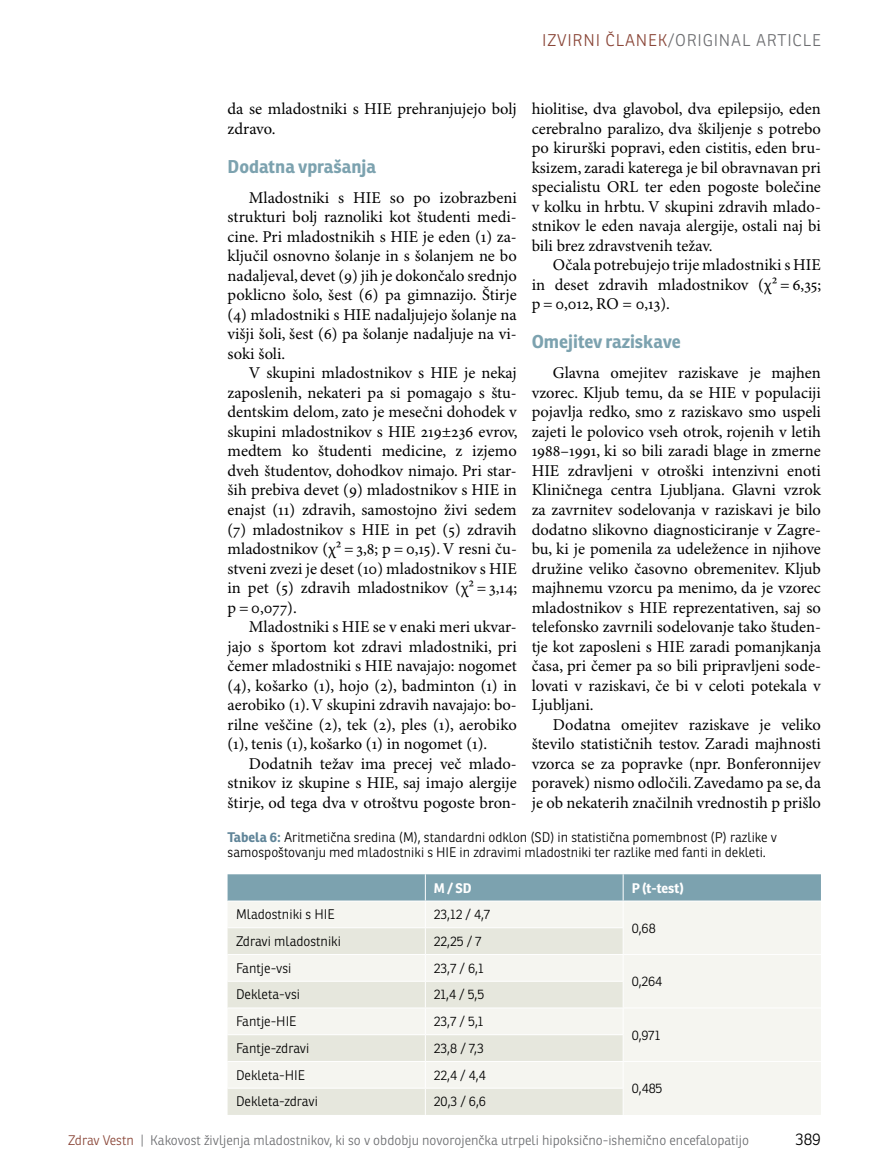
<style>
.page{position:relative;width:872px;height:1166px;background:#fff}
.page>*{position:absolute;margin:0;border:0;box-sizing:border-box;transform-origin:0 0}
.t1{font:700 18px "Ronnia";color:#7ca2af}
.t2{font:16.5px/19.5px "Minion Pro";color:#000;text-align:justify}
.t3{font:300 16.5px "Ronnia";letter-spacing:.05em;color:#6d6e71}
.t4{font:300 16.5px "Ronnia";color:#000}
.t5{font:300 13.5px/15px "Ronnia";color:#000}
.t6{font:300 13.5px "Ronnia";color:#6d6e71}
.t7{font:700 13.5px "Ronnia";color:#fff}
.s1{color:#8a4638}
.s2{font-weight:700;color:#5f8498}
</style>
<div class="page">
<svg style="left:227px;top:874px;width:594px;height:240px"></svg>
<hr style="left:227px;top:900px;width:198px;height:1px;background:#fff">
<hr style="left:425px;top:900px;width:198px;height:1px;background:#fff">
<hr style="left:623px;top:900px;width:198px;height:1px;background:#fff">
<p class="t3" style="left:542px;top:30px;width:280px"><span class="s1">Izvi rni članek</span>/Ori gi nal arti cle</p>
<p class="t2" style="left:532px;top:100px;width:291px">hiolitise, dva glavobol, dva epilepsijo, eden cerebralno paralizo, dva škiljenje s potrebo po kirurški popravi, eden cistitis, eden bru&shy;ksizem, zaradi katerega je bil obravnavan pri specialistu ORL ter eden pogoste bolečine v kolku in hrbtu. V skupini zdravih mlado&shy;stnikov le eden navaja alergije, ostali naj bi bili brez zdravstvenih težav.</p>
<p class="t2" style="left:532px;top:256px;width:291px;text-indent:21px">Očala potrebujejo trije mladostniki s HIE in deset zdravih mladostnikov (χ² = 6,35; p = 0,012, RO = 0,13).</p>
<p class="t1" style="left:531px;top:330px;width:151px">Omejitev raziskave</p>
<p class="t2" style="left:532px;top:364px;width:291px;text-indent:21px">Glavna omejitev raziskave je majhen vzorec. Kljub temu, da se HIE v populaciji pojavlja redko, smo z raziskavo smo uspeli zajeti le polovico vseh otrok, rojenih v letih 1988–1991, ki so bili zaradi blage in zmerne HIE zdravljeni v otroški intenzivni enoti Kliničnega centra Ljubljana. Glavni vzrok za zavrnitev sodelovanja v raziskavi je bilo dodatno slikovno diagnosticiranje v Zagre&shy;bu, ki je pomenila za udeležence in njihove družine veliko časovno obremenitev. Kljub majhnemu vzorcu pa menimo, da je vzorec mladostnikov s HIE reprezentativen, saj so telefonsko zavrnili sodelovanje tako študen&shy;tje kot zaposleni s HIE zaradi pomanjkanja časa, pri čemer pa so bili pripravljeni sode&shy;lovati v raziskavi, če bi v celoti potekala v Ljubljani.</p>
<p class="t2" style="left:532px;top:715px;width:291px;text-indent:21px">Dodatna omejitev raziskave je veliko število statističnih testov. Zaradi majhnosti vzorca se za popravke (npr. Bonferonnijev poravek) nismo odločili. Zavedamo pa se, da je ob nekaterih značilnih vrednostih p prišlo</p>
<p class="t2" style="left:227px;top:100px;width:291px">da se mladostniki s HIE prehranjujejo bolj zdravo.</p>
<p class="t1" style="left:227px;top:155px;width:150px">Dodatna vprašanja</p>
<p class="t2" style="left:227px;top:188px;width:291px;text-indent:21px">Mladostniki s HIE so po izobrazbeni strukturi bolj raznoliki kot študenti medi&shy;cine. Pri mladostnikih s HIE je eden (1) za&shy;ključil osnovno šolanje in s šolanjem ne bo nadaljeval, devet (9) jih je dokončalo srednjo poklicno šolo, šest (6) pa gimnazijo. Štirje (4) mladostniki s HIE nadaljujejo šolanje na višji šoli, šest (6) pa šolanje nadaljuje na vi&shy;soki šoli.</p>
<p class="t2" style="left:227px;top:364px;width:292px;text-indent:21px">V skupini mladostnikov s HIE je nekaj zaposlenih, nekateri pa si pomagajo s štu&shy;dentskim delom, zato je mesečni dohodek v skupini mladostnikov s HIE 219±236 evrov, medtem ko študenti medicine, z izjemo dveh študentov, dohodkov nimajo. Pri star&shy;ših prebiva devet (9) mladostnikov s HIE in enajst (11) zdravih, samostojno živi sedem (7) mladostnikov s HIE in pet (5) zdravih mladostnikov (χ² = 3,8; p = 0,15). V resni ču&shy;stveni zvezi je deset (10) mladostnikov s HIE in pet (5) zdravih mladostnikov (χ² = 3,14; p = 0,077).</p>
<p class="t2" style="left:228px;top:617px;width:291px;text-indent:21px">Mladostniki s HIE se v enaki meri ukvar&shy;jajo s športom kot zdravi mladostniki, pri čemer mladostniki s HIE navajajo: nogomet (4), košarko (1), hojo (2), badminton (1) in aerobiko (1). V skupini zdravih navajajo: bo&shy;rilne veščine (2), tek (2), ples (1), aerobiko (1), tenis (1), košarko (1) in nogomet (1).</p>
<p class="t2" style="left:228px;top:754px;width:291px;text-indent:21px">Dodatnih težav ima precej več mlado&shy;stnikov iz skupine s HIE, saj imajo alergije štirje, od tega dva v otroštvu pogoste bron-</p>
<p class="t5" style="left:227px;top:829px;width:551px"><span class="s2">Tabela 6:</span> Aritmetična sredina (M), standardni odklon (SD) in statistična pomembnost (P) razlike v samospoštovanju med mladostniki s HIE in zdravimi mladostniki ter razlike med fanti in dekleti.</p>
<p class="t7" style="left:434px;top:878px;width:39px">M / SD</p>
<p class="t7" style="left:631px;top:878px;width:54px">P (t-test)</p>
<p class="t5" style="left:236px;top:906px;width:98px">Mladostniki s HIE</p>
<p class="t5" style="left:434px;top:906px;width:58px">23,12 / 4,7</p>
<p class="t5" style="left:631px;top:920px;width:26px">0,68</p>
<p class="t5" style="left:236px;top:933px;width:106px">Zdravi mladostniki</p>
<p class="t5" style="left:434px;top:933px;width:49px">22,25 / 7</p>
<p class="t5" style="left:236px;top:960px;width:57px">Fantje-vsi</p>
<p class="t5" style="left:434px;top:960px;width:51px">23,7 / 6,1</p>
<p class="t5" style="left:631px;top:973px;width:32px">0,264</p>
<p class="t5" style="left:236px;top:986px;width:65px">Dekleta-vsi</p>
<p class="t5" style="left:434px;top:986px;width:52px">21,4 / 5,5</p>
<p class="t5" style="left:236px;top:1013px;width:60px">Fantje-HIE</p>
<p class="t5" style="left:434px;top:1013px;width:51px">23,7 / 5,1</p>
<p class="t5" style="left:631px;top:1026px;width:30px">0,971</p>
<p class="t5" style="left:236px;top:1040px;width:75px">Fantje-zdravi</p>
<p class="t5" style="left:434px;top:1040px;width:51px">23,8 / 7,3</p>
<p class="t5" style="left:236px;top:1066px;width:69px">Dekleta-HIE</p>
<p class="t5" style="left:434px;top:1066px;width:53px">22,4 / 4,4</p>
<p class="t5" style="left:631px;top:1080px;width:32px">0,485</p>
<p class="t5" style="left:236px;top:1093px;width:83px">Dekleta-zdravi</p>
<p class="t5" style="left:434px;top:1093px;width:54px">20,3 / 6,6</p>
<p class="t6" style="left:68px;top:1131px;width:682px"><span class="s1">Zdrav Vestn</span> | Kakovost življenja mladostnikov, ki so v obdobju novorojenčka utrpeli hipoksično-ishemično encefalopatijo</p>
<p class="t4" style="left:795px;top:1128px;width:27px">389</p>
</div>
